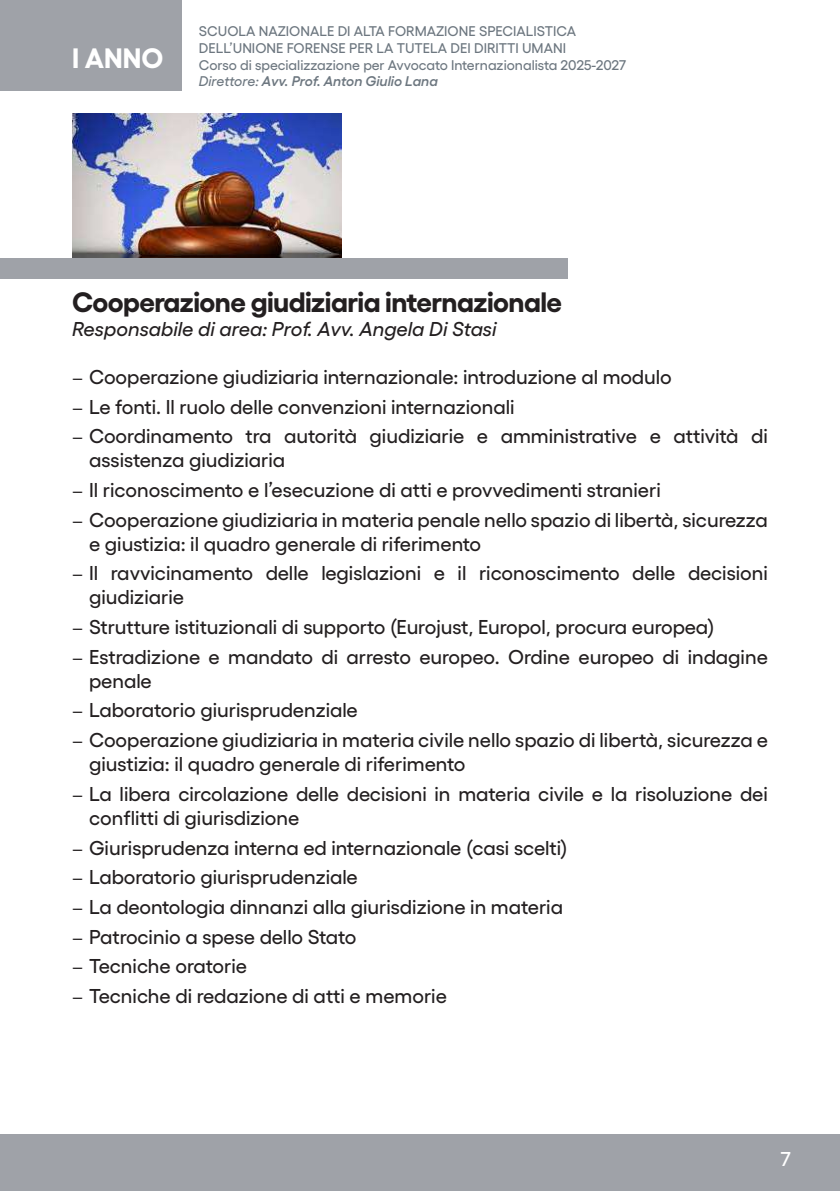
<style>
.page{position:relative;width:840px;height:1191px;background:#fff}
.page>*{position:absolute;margin:0;border:0;box-sizing:border-box;transform-origin:0 0}
.t1{font:700 28px "Gellix";letter-spacing:-.02em;color:#231f20}
.t2{font:700 28px "Gellix";color:#fff}
.t3{font:500 20px/29.6px "Gellix";color:#231f20}
.t4{font:italic 500 20px "Gellix";color:#231f20}
.t5{font:500 20px "Gellix";color:#fff}
.t6{font:500 14px/16.8px "Gellix";color:#6d7780}
.s1{font-style:italic}
.s2{font-weight:600;font-style:italic}
</style>
<div class="page">
<img style="left:72px;top:113px;width:269px;height:146px">
<div style="left:0;top:1134px;width:839px;height:57px;background:#9fa2a8"></div>
<div style="left:0;top:0;width:181px;height:91px;background:#9fa2a8"></div>
<div style="left:0;top:259px;width:567px;height:20px;background:#9fa2a8"></div>
<h1 class="t2" style="left:72px;top:35px;width:93px">I ANNO</h1>
<p class="t6" style="left:199px;top:21px;width:428px">SCUOLA NAZIONALE DI ALTA FORMAZIONE SPECIALISTICA DELL’UNIONE FORENSE PER LA TUTELA DEI DIRITTI UMANI<br>Corso di specializzazione per Avvocato Internazionalista 2025-2027<br><span class="s1">Direttore:</span> <span class="s2">Avv. Prof. Anton Giulio Lana</span></p>
<h1 class="t1" style="left:72px;top:279px;width:491px">Cooperazione giudiziaria internazionale</h1>
<p class="t4" style="left:72px;top:313px;width:426px">Responsabile di area: Prof. Avv. Angela Di Stasi</p>
<p class="t3" style="left:89px;top:360px;width:680px">Cooperazione giudiziaria internazionale: introduzione al modulo<br>Le fonti. Il ruolo delle convenzioni internazionali<br>Coordinamento tra autorità giudiziarie e amministrative e attività di</p>
<p class="t3" style="left:89px;top:443px;width:680px">assistenza giudiziaria<br>Il riconoscimento e l’esecuzione di atti e provvedimenti stranieri<br>Cooperazione giudiziaria in materia penale nello spazio di libertà, sicurezza</p>
<p class="t3" style="left:89px;top:527px;width:680px">e giustizia: il quadro generale di riferimento<br>Il ravvicinamento delle legislazioni e il riconoscimento delle decisioni</p>
<p class="t3" style="left:89px;top:580px;width:680px">giudiziarie<br>Strutture istituzionali di supporto (Eurojust, Europol, procura europea)<br>Estradizione e mandato di arresto europeo. Ordine europeo di indagine</p>
<p class="t3" style="left:89px;top:664px;width:680px">penale<br>Laboratorio giurisprudenziale<br>Cooperazione giudiziaria in materia civile nello spazio di libertà, sicurezza e</p>
<p class="t3" style="left:89px;top:747px;width:680px">giustizia: il quadro generale di riferimento<br>La libera circolazione delle decisioni in materia civile e la risoluzione dei</p>
<p class="t3" style="left:89px;top:801px;width:480px">conflitti di giurisdizione<br>Giurisprudenza interna ed internazionale (casi scelti)<br>Laboratorio giurisprudenziale<br>La deontologia dinnanzi alla giurisdizione in materia Patrocinio a spese dello Stato<br>Tecniche oratorie<br>Tecniche di redazione di atti e memorie</p>
<p class="t5" style="left:780px;top:1143px;width:12px">7</p>
</div>
